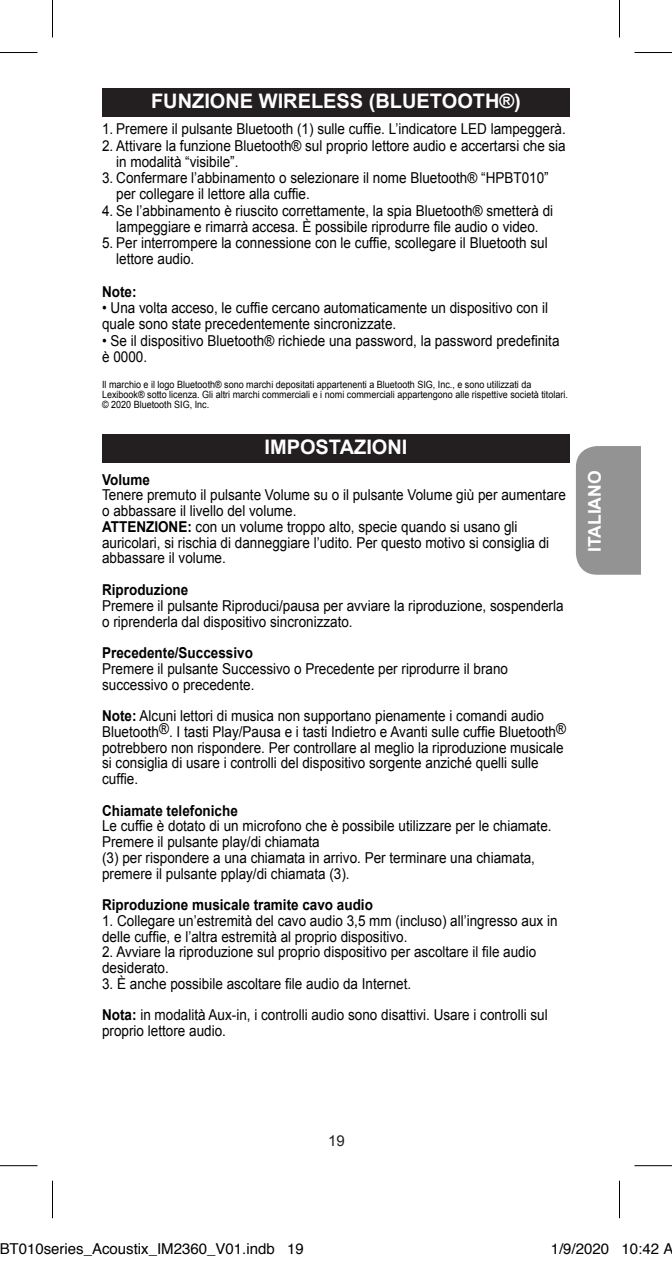
<style>
.page{position:relative;width:672px;height:1262px;background:#fff}
.page>*{position:absolute;margin:0;border:0;box-sizing:border-box;transform-origin:0 0}
.t1{font:700 20px "Arial";color:#fff}
.t2{font:700 17.5px "Arial";color:#fff}
.body{font:15px/15.8px "Arial";color:#000;scale:.9 1}
.body-2{font:700 15px "Arial";color:#000;scale:.9 1}
.t3{font:15px "Helvetica";color:#000}
.t4{font:15px "Arial";color:#231f20}
.body-3{font:10px/10px "Arial";color:#000;scale:.9 1}
.s1{font-weight:700}
</style>
<div class="page">
<div style="left:576px;top:446px;width:65px;height:128px;background:#939393"></div>
<div style="left:102px;top:88px;width:468px;height:28px;background:#231f20"></div>
<div style="left:102px;top:434px;width:468px;height:28px;background:#231f20"></div>
<hr style="left:0;top:52px;width:38px;height:1px;background:#000">
<hr style="left:634px;top:52px;width:38px;height:1px;background:#000">
<hr style="left:0;top:1165px;width:38px;height:1px;background:#000">
<hr style="left:634px;top:1165px;width:38px;height:1px;background:#000">
<hr style="left:52px;top:0;width:1px;height:37px;background:#000">
<hr style="left:52px;top:1180px;width:1px;height:38px;background:#000">
<hr style="left:619px;top:0;width:1px;height:37px;background:#000">
<hr style="left:619px;top:1180px;width:1px;height:38px;background:#000">
<p class="t1" style="left:151px;top:88px;width:371px">FUNZIONE WIRELESS (BLUETOOTH®)</p>
<p class="body" style="left:102px;top:121px;width:517px">1. Premere il pulsante Bluetooth (1) sulle cuffie. L’indicatore LED lampeggerà.</p>
<p class="body" style="left:116px;top:137px;width:501px;text-indent:-14px">2. Attivare la funzione Bluetooth® sul proprio lettore audio e accertarsi che sia in modalità “visibile”.</p>
<p class="body" style="left:116px;top:170px;width:482px;text-indent:-14px">3. Confermare l’abbinamento o selezionare il nome Bluetooth® “HPBT010” per collegare il lettore alla cuffie.</p>
<p class="body" style="left:102px;top:202px;width:503px;text-align:center">4. Se l’abbinamento è riuscito correttamente, la spia Bluetooth® smetterà di lampeggiare e rimarrà accesa. È possibile riprodurre file audio o video.</p>
<p class="body" style="left:116px;top:235px;width:481px;text-indent:-14px">5. Per interrompere la connessione con le cuffie, scollegare il Bluetooth sul lettore audio.</p>
<p class="body-2" style="left:102px;top:282px;width:40px">Note:</p>
<p class="body" style="left:102px;top:300px;width:497px">• Una volta acceso, le cuffie cercano automaticamente un dispositivo con il quale sono state precedentemente sincronizzate.</p>
<p class="body" style="left:102px;top:332px;width:510px">• Se il dispositivo Bluetooth® richiede una password, la password predefinita è 0000.</p>
<p class="body-3" style="left:102px;top:380px;width:519px">Il marchio e il logo Bluetooth® sono marchi depositati appartenenti a Bluetooth SIG, Inc., e sono utilizzati da<br>Lexibook® sotto licenza. Gli altri marchi commerciali e i nomi commerciali appartengono alle rispettive società titolari.</p>
<p class="body-3" style="left:102px;top:400px;width:121px">© 2020 Bluetooth SIG, Inc.</p>
<p class="t1" style="left:264px;top:434px;width:144px">IMPOSTAZIONI</p>
<p class="body-2" style="left:102px;top:469px;width:55px">Volume</p>
<p class="body" style="left:102px;top:487px;width:517px">Tenere premuto il pulsante Volume su o il pulsante Volume giù per aumentare o abbassare il livello del volume.</p>
<p class="body" style="left:102px;top:519px;width:463px"><span class="s1">ATTENZIONE:</span> con un volume troppo alto, specie quando si usano gli</p>
<p class="body" style="left:102px;top:534px;width:498px">auricolari, si rischia di danneggiare l’udito. Per questo motivo si consiglia di</p>
<p class="body" style="left:102px;top:550px;width:139px">abbassare il volume.</p>
<p class="body-2" style="left:102px;top:579px;width:97px">Riproduzione</p>
<p class="body" style="left:102px;top:597px;width:514px">Premere il pulsante Riproduci/pausa per avviare la riproduzione, sospenderla o riprenderla dal dispositivo sincronizzato.</p>
<p class="body-2" style="left:102px;top:642px;width:169px">Precedente/Successivo</p>
<p class="body" style="left:102px;top:660px;width:453px">Premere il pulsante Successivo o Precedente per riprodurre il brano successivo o precedente.</p>
<p class="body" style="left:102px;top:708px;width:517px"><span class="s1">Note:</span> Alcuni lettori di musica non supportano pienamente i comandi audio Bluetooth®. I tasti Play/Pausa e i tasti Indietro e Avanti sulle cuffie Bluetooth® potrebbero non rispondere. Per controllare al meglio la riproduzione musicale si consiglia di usare i controlli del dispositivo sorgente anziché quelli sulle cuffie.</p>
<p class="body-2" style="left:102px;top:800px;width:152px">Chiamate telefoniche</p>
<p class="body" style="left:102px;top:818px;width:501px">Le cuffie è dotato di un microfono che è possibile utilizzare per le chiamate.<br>Premere il pulsante play/di chiamata</p>
<p class="body" style="left:102px;top:849px;width:483px">(3) per rispondere a una chiamata in arrivo. Per terminare una chiamata, premere il pulsante pplay/di chiamata (3).</p>
<p class="body-2" style="left:102px;top:894px;width:302px">Riproduzione musicale tramite cavo audio</p>
<p class="body" style="left:102px;top:912px;width:508px">1. Collegare un’estremità del cavo audio 3,5 mm (incluso) all’ingresso aux in delle cuffie, e l’altra estremità al proprio dispositivo.</p>
<p class="body" style="left:102px;top:944px;width:484px">2. Avviare la riproduzione sul proprio dispositivo per ascoltare il file audio desiderato.</p>
<p class="body" style="left:102px;top:975px;width:345px">3. È anche possibile ascoltare file audio da Internet.</p>
<p class="body" style="left:102px;top:1007px;width:497px"><span class="s1">Nota:</span> in modalità Aux-in, i controlli audio sono disattivi. Usare i controlli sul proprio lettore audio.</p>
<p class="t2" style="left:583px;top:552px;width:83px;rotate:-90deg">ITALIANO</p>
<p class="t4" style="left:328px;top:1130px;width:18px">19</p>
<p class="t3" style="left:0;top:1237px;width:306px">BT010series_Acoustix_IM2360_V01.indb 19</p>
<p class="t3" style="left:551px;top:1237px;width:124px">1/9/2020 10:42 A</p>
</div>
